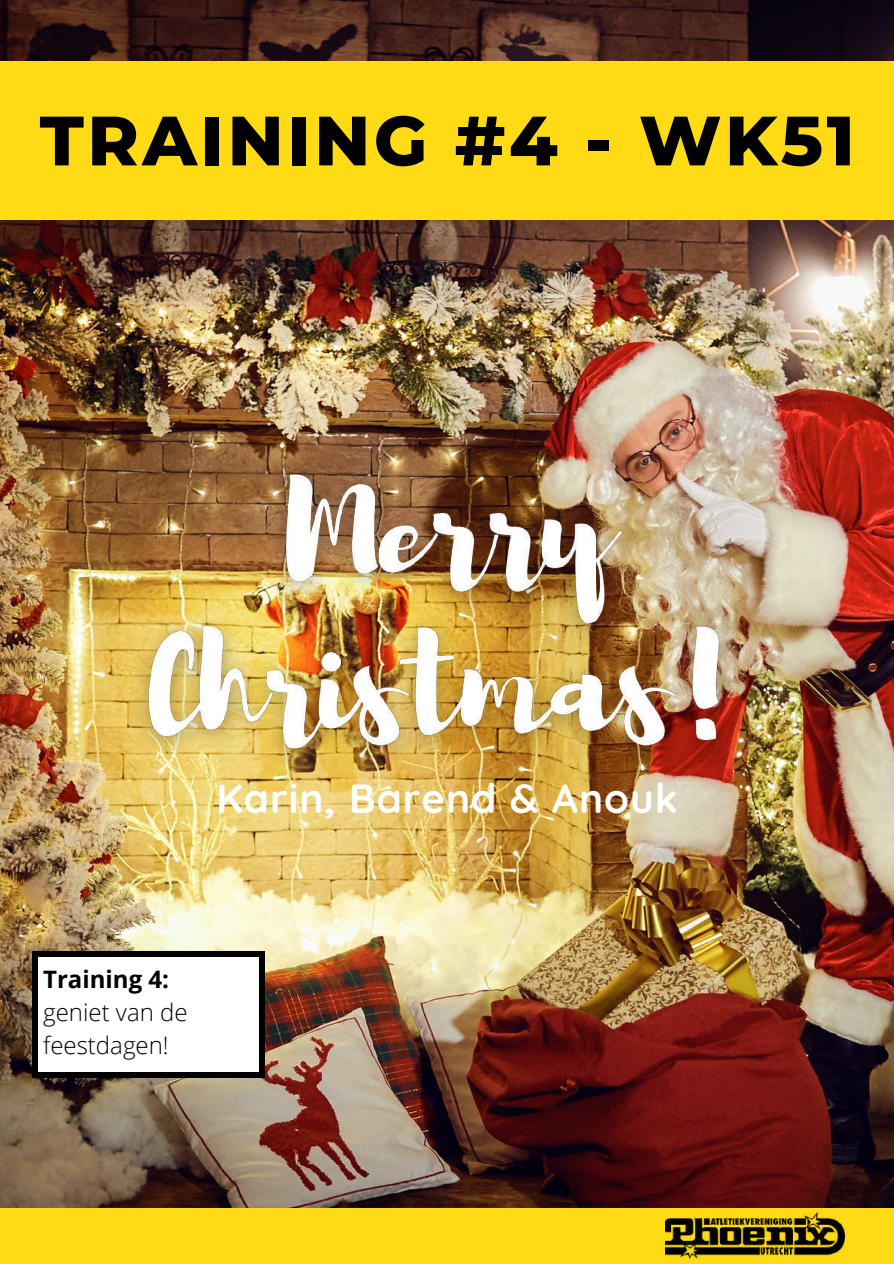
<style>
.page{position:relative;width:894px;height:1264px;background:#fff}
.page>*{position:absolute;margin:0;border:0;box-sizing:border-box;transform-origin:0 0}
.t1{font:800 69.6px "Montserrat";letter-spacing:.05em;color:#000}
.t2{font:700 40.5px "Quicksand";letter-spacing:.025em;color:#fff}
.t3{font:300 24px/32.7px "Open Sans";color:#000}
.t4{font:700 24px "Open Sans";color:#000}
</style>
<div class="page">
<img style="left:0;top:0;width:893px;height:1208px">
<div style="left:0;top:61px;width:893px;height:159px;background:#ffdb15"></div>
<div style="left:0;top:1208px;width:893px;height:55px;background:#ffdb15"></div>
<img style="left:665px;top:1212px;width:179px;height:46px">
<div style="left:32px;top:951px;width:232px;height:126px;background:#000"></div>
<div style="left:38px;top:956px;width:220px;height:115px;background:#fff"></div>
<img style="left:116px;top:414px;width:661px;height:378px">
<h1 class="t1" style="left:40px;top:98px;width:816px">TRAINING #4 - WK51</h1>
<h2 class="t2" style="left:216px;top:772px;width:463px">Karin, Barend &amp; Anouk</h2>
<p class="t4" style="left:43px;top:962px;width:127px">Training 4:</p>
<p class="t3" style="left:43px;top:995px;width:146px">geniet van de feestdagen!</p>
</div>
